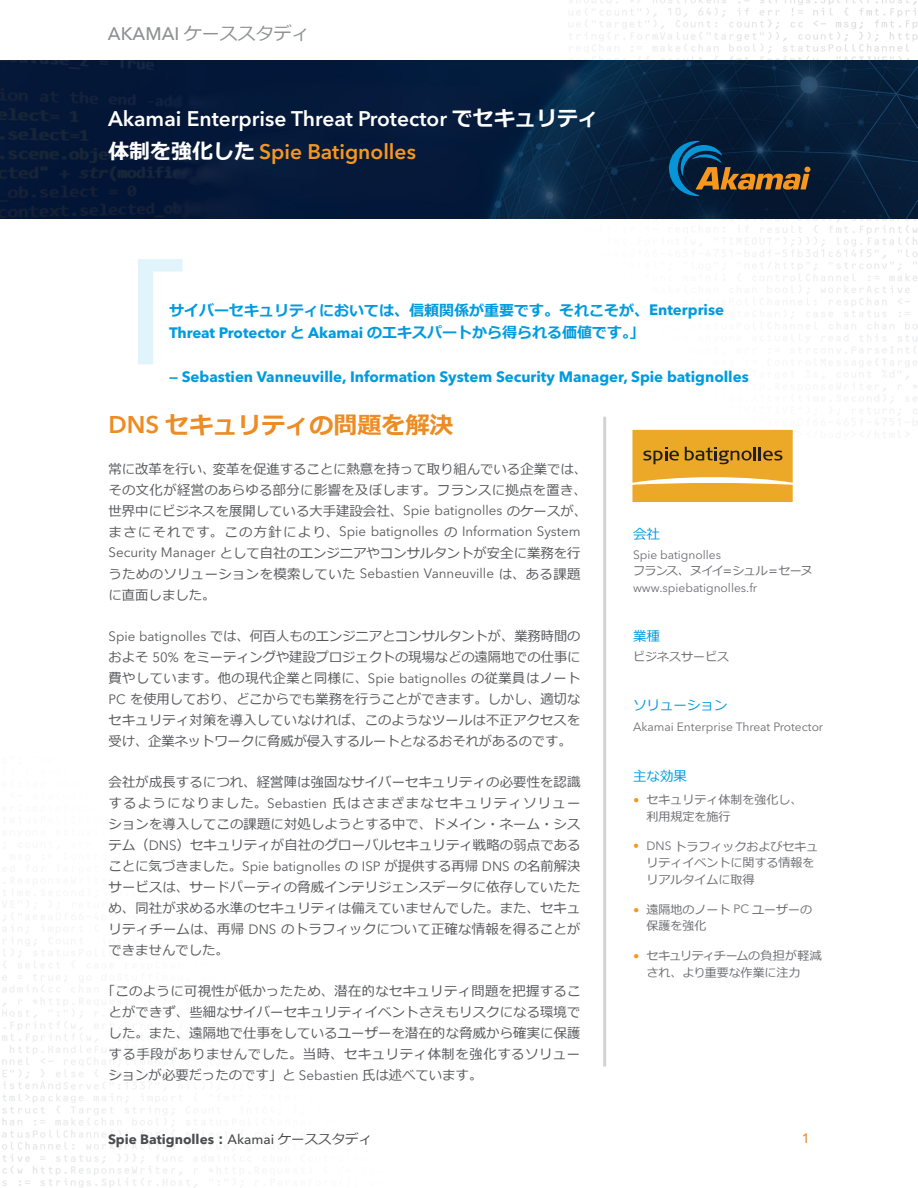
<style>
.page{position:relative;width:918px;height:1188px;background:#fff}
.page>*{position:absolute;margin:0;border:0;box-sizing:border-box;transform-origin:0 0}
.body_copy{font:700 127.5px "Meiryo";color:#e1f4fc}
.Headline{font:700 24px "Meiryo";color:#ec8c22}
.t1{font:600 21px/33px "Avenir Next LT Pro";color:#fff}
.Headline-2{font:18px "Meiryo";color:#8e9091}
.Pull_Quote_Body{font:700 15px/22.2px "Meiryo";color:#009bde}
.Pull_Quote_Body-2{font:700 15px "Avenir Next LT Pro";color:#009bde}
.Body_Copy{font:13.5px/21px "Meiryo";color:#57585a;text-align:justify}
.t2{font:700 13.5px "Avenir Next LT Pro";color:#4b4c4d}
.Mouse_copy{font:13.5px "Meiryo";color:#009bde}
.t3{font:500 13.5px "Avenir Next LT Pro";color:#ee882f}
.t4{font:12px/16.5px "Meiryo";color:#6c6d70}
.Mouse_copy-2{font:12px/16.5px "Avenir Next LT Pro";color:#6c6d70}
.Mouse_copy-3{font:12px "Meiryo";color:#6d6f72}
.s1{font-family:"Avenir Next LT Pro";font-weight:500}
.s2{font-family:"Meiryo";font-weight:700}
.s3{color:#f7971d}
.s4{font-family:"Avenir Next LT Pro"}
.s5{font-family:"Avenir Next LT Pro";font-weight:600}
.s6{font-family:"Meiryo"}
.s7{font-family:"Avenir Next LT Pro";color:#f7971d}
.s8{font-weight:500}
.s9{font-family:"Meiryo";font-weight:400}
</style>
<div class="page">
<img style="left:0;top:0;width:918px;height:1188px">
<img style="left:0;top:60px;width:918px;height:158px">
<hr style="left:603px;top:417px;width:3px;height:649px;background:#d1d2d4">
<svg style="left:669px;top:141px;width:141px;height:55px;background:#2d3c41"></svg>
<svg style="left:632px;top:430px;width:161px;height:72px;background:#e0a635"></svg>
<p class="Headline-2" style="left:108px;top:21px;width:203px"><span class="s1">AKAMAI</span> ケーススタディ</p>
<p class="t1" style="left:108px;top:102px;width:493px">Akamai Enterprise Threat Protector <span class="s2">でセキュリティ体制を強化した</span> <span class="s3">Spie Batignolles</span></p>
<p class="body_copy" style="left:62px;top:231px;width:129px">「</p>
<p class="Pull_Quote_Body-2" style="left:169px;top:368px;width:581px">— Sebastien Vanneuville, Information System Security Manager, Spie batignolles</p>
<p class="Pull_Quote_Body" style="left:169px;top:300px;width:557px">サイバーセキュリティにおいては、信頼関係が重要です。それこそが、<span class="s4">Enterprise<br>Threat Protector</span> と <span class="s4">Akamai</span> のエキスパートから得られる価値です。」</p>
<p class="Headline" style="left:109px;top:408px;width:346px"><span class="s5">DNS</span> セキュリティの問題を解決</p>
<p class="Body_Copy" style="left:109px;top:459px;width:480px;text-align:left">常に改革を行い、変革を促進することに熱意を持って取り組んでいる企業では、その文化が経営のあらゆる部分に影響を及ぼします。フランスに拠点を置き、世界中にビジネスを展開している大手建設会社、<span class="s4">Spie batignolles</span> のケースが、まさにそれです。この方針により、<span class="s4">Spie batignolles</span> の <span class="s4">Information System Security Manager</span> として自社のエンジニアやコンサルタントが安全に業務を行うためのソリューションを模索していた <span class="s4">Sebastien Vanneuville</span> は、ある課題に直面しました。</p>
<p class="Body_Copy" style="left:109px;top:626px;width:473px"><span class="s4">Spie batignolles</span> では、何百人ものエンジニアとコンサルタントが、業務時間のおよそ <span class="s4">50%</span> をミーティングや建設プロジェクトの現場などの遠隔地での仕事に費やしています。他の現代企業と同様に、<span class="s4">Spie batignolles</span> の従業員はノート<span class="s4">PC</span> を使用しており、どこからでも業務を行うことができます。しかし、適切なセキュリティ対策を導入していなければ、このようなツールは不正アクセスを受け、企業ネットワークに脅威が侵入するルートとなるおそれがあるのです。</p>
<p class="Body_Copy" style="left:109px;top:772px;width:474px">会社が成長するにつれ、経営陣は強固なサイバーセキュリティの必要性を認識するようになりました。<span class="s4">Sebastien</span> 氏はさまざまなセキュリティソリューションを導入してこの課題に対処しようとする中で、ドメイン・ネーム・システム（<span class="s4">DNS</span>）セキュリティが自社のグローバルセキュリティ戦略の弱点であることに気づきました。<span class="s4">Spie batignolles</span> の <span class="s4">ISP</span> が提供する再帰 <span class="s4">DNS</span> の名前解決サービスは、サードパーティの脅威インテリジェンスデータに依存していたため、同社が求める水準のセキュリティは備えていませんでした。また、セキュリティチームは、再帰 <span class="s4">DNS</span> のトラフィックについて正確な情報を得ることができませんでした。</p>
<p class="Body_Copy" style="left:109px;top:982px;width:474px;text-indent:-7px">「このように可視性が低かったため、潜在的なセキュリティ問題を把握することができず、些細なサイバーセキュリティイベントさえもリスクになる環境でした。また、遠隔地で仕事をしているユーザーを潜在的な脅威から確実に保護する手段がありませんでした。当時、セキュリティ体制を強化するソリューションが必要だったのです」と <span class="s4">Sebastien</span> 氏は述べています。</p>
<p class="Mouse_copy" style="left:633px;top:525px;width:28px">会社</p>
<p class="Mouse_copy-2" style="left:633px;top:546px;width:181px">Spie batignolles<br><span class="s6">フランス、ヌイイ＝シュル＝セーヌ</span>www.spiebatignolles.fr</p>
<p class="Mouse_copy" style="left:633px;top:627px;width:28px">業種</p>
<p class="Mouse_copy-3" style="left:633px;top:648px;width:97px">ビジネスサービス</p>
<p class="Mouse_copy" style="left:633px;top:696px;width:96px">ソリューション</p>
<p class="Mouse_copy-2" style="left:633px;top:719px;width:192px">Akamai Enterprise Threat Protector</p>
<p class="Mouse_copy" style="left:633px;top:766px;width:55px">主な効果</p>
<p class="t4" style="left:646px;top:792px;width:157px;text-indent:-14px"><span class="s3">•</span> セキュリティ体制を強化し、利用規定を施行</p>
<p class="t4" style="left:646px;top:839px;width:174px;text-indent:-14px"><span class="s7">•</span> <span class="s4">DNS</span> トラフィックおよびセキュリティイベントに関する情報をリアルタイムに取得</p>
<p class="t4" style="left:646px;top:902px;width:167px;text-indent:-14px"><span class="s3">•</span> 遠隔地のノート <span class="s4">PC</span> ユーザーの保護を強化</p>
<p class="t4" style="left:646px;top:948px;width:177px;text-indent:-14px"><span class="s3">•</span> セキュリティチームの負担が軽減され、より重要な作業に注力</p>
<p class="t2" style="left:108px;top:1131px;width:266px">Spie Batignolles<span class="s6">：</span><span class="s8">Akamai</span> <span class="s9">ケーススタディ</span></p>
<p class="t3" style="left:802px;top:1131px;width:10px">1</p>
</div>
